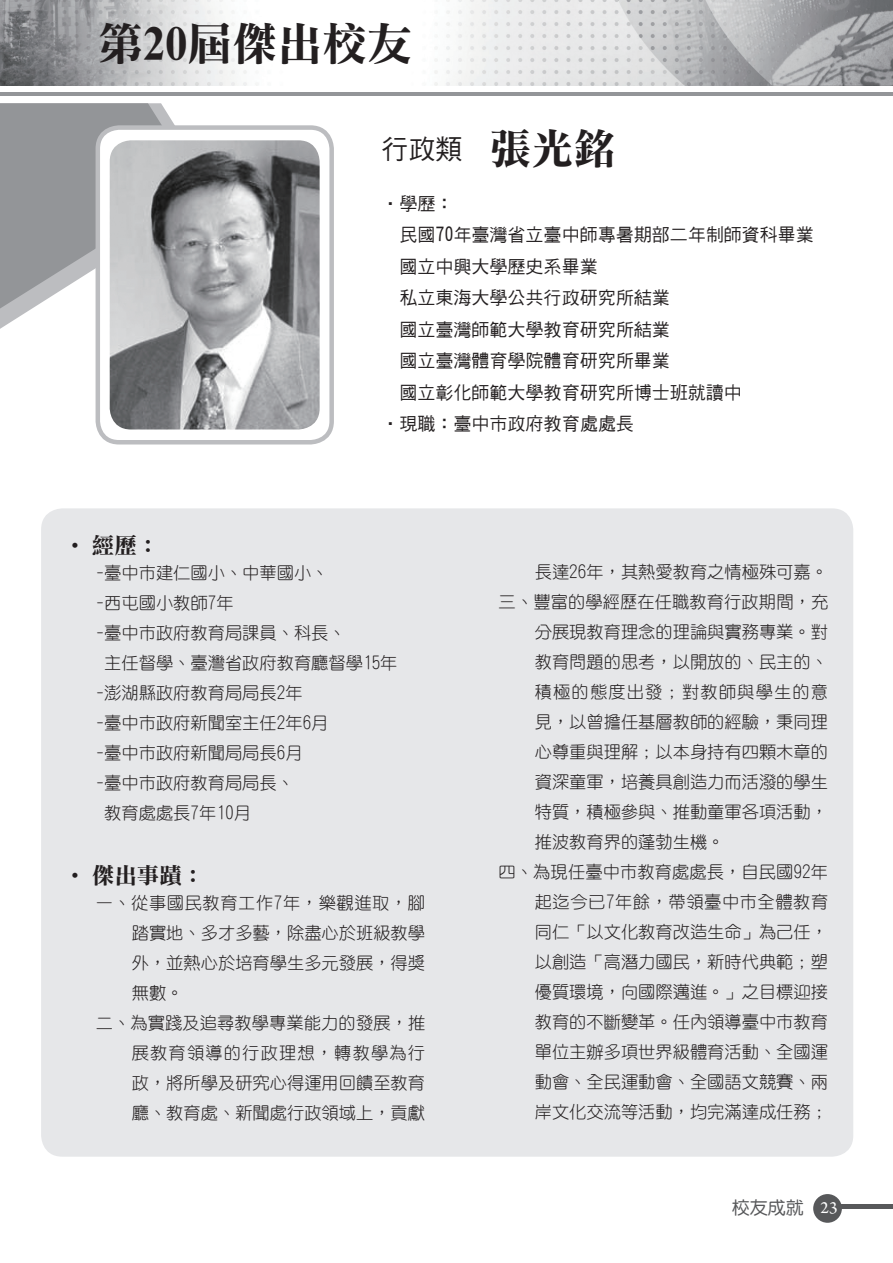
<style>
.page{position:relative;width:893px;height:1263px;background:#fff}
.page>*{position:absolute;margin:0;border:0;box-sizing:border-box;transform-origin:0 0}
.t1{font:45px "DF Li Song Bd HK BF";color:#231f20}
.t2{font:27px "DF Hei Md HK BF";color:#231f20}
.標題{font:22.5px "DF Li Song Bd HK BF";color:#231f20}
.t3{font:18px "DF Hei Md HK BF";color:#231f20}
.t4{font:18px "DF Yuan Md HK BF";color:#57585a}
.t5{font:18px "Arno Pro";color:#fff}
.一_內文{font:17.25px/30px "DF Yuan Lt HK BF";color:#231f20;text-align:justify}
.s1{font-family:"DF Li Song Bd HK BF";font-size:42px}
</style>
<div class="page">
<div style="left:813px;top:1194px;width:29px;height:29px;background:#57585a;border-radius:50%"></div>
<hr style="left:838px;top:1204px;width:55px;height:4px;background:#57585a">
<hr style="left:0;top:93px;width:893px;height:3px;background:#939598">
<img style="left:0;top:0;width:893px;height:85px">
<svg style="left:0;top:309px;width:96px;height:20px"></svg>
<svg style="left:0;top:103px;width:175px;height:206px;background:#9d9fa2"></svg>
<div style="left:98px;top:128px;width:234px;height:314px;background:#fff;border-radius:21px"></div>
<div style="left:96px;top:125px;width:238px;height:319px;border:4px solid #bcbdc0;border-radius:21px"></div>
<div style="left:41px;top:508px;width:812px;height:649px;background:#e6e7e9;border-radius:21px"></div>
<img style="left:110px;top:140px;width:210px;height:289px">
<p class="t1" style="left:98px;top:21px;width:315px">第20屆傑出校友</p>
<p class="t2" style="left:382px;top:135px;width:235px">行政類 <span class="s1">張光銘</span></p>
<p class="t3" style="left:382px;top:195px;width:73px">‧學歷：</p>
<p class="t3" style="left:400px;top:226px;width:415px">民國70年臺灣省立臺中師專暑期部二年制師資科畢業</p>
<p class="t3" style="left:400px;top:258px;width:199px">國立中興大學歷史系畢業</p>
<p class="t3" style="left:400px;top:289px;width:271px">私立東海大學公共行政研究所結業</p>
<p class="t3" style="left:400px;top:321px;width:271px">國立臺灣師範大學教育研究所結業</p>
<p class="t3" style="left:400px;top:352px;width:271px">國立臺灣體育學院體育研究所畢業</p>
<p class="t3" style="left:400px;top:384px;width:343px">國立彰化師範大學教育研究所博士班就讀中</p>
<p class="t3" style="left:382px;top:415px;width:253px">‧現職：臺中市政府教育處處長</p>
<p class="標題" style="left:64px;top:534px;width:97px">‧ 經歷：</p>
<p class="一_內文" style="left:96px;top:558px;width:234px">-臺中市建仁國小、中華國小、</p>
<p class="一_內文" style="left:96px;top:588px;width:139px">-西屯國小教師7年</p>
<p class="一_內文" style="left:96px;top:618px;width:252px">-臺中市政府教育局課員、科長、</p>
<p class="一_內文" style="left:104px;top:648px;width:295px">主任督學、臺灣省政府教育廳督學15年</p>
<p class="一_內文" style="left:96px;top:678px;width:208px">-澎湖縣政府教育局局長2年</p>
<p class="一_內文" style="left:96px;top:708px;width:234px">-臺中市政府新聞室主任2年6月</p>
<p class="一_內文" style="left:96px;top:738px;width:208px">-臺中市政府新聞局局長6月</p>
<p class="一_內文" style="left:96px;top:768px;width:200px">-臺中市政府教育局局長、</p>
<p class="一_內文" style="left:104px;top:798px;width:148px">教育處處長7年10月</p>
<p class="標題" style="left:64px;top:864px;width:142px">‧ 傑出事蹟：</p>
<p class="一_內文" style="left:132px;top:888px;width:295px;text-indent:-36px">一、從事國民教育工作7年，樂觀進取，腳踏實地、多才多藝，除盡心於班級教學外，並熱心於培育學生多元發展，得獎無數。</p>
<p class="一_內文" style="left:132px;top:1008px;width:295px;text-indent:-36px">二、為實踐及追尋教學專業能力的發展，推展教育領導的行政理想，轉教學為行政，將所學及研究心得運用回饋至教育廳、教育處、新聞處行政領域上，貢獻</p>
<p class="一_內文" style="left:535px;top:557px;width:295px">長達26年，其熱愛教育之情極殊可嘉。</p>
<p class="一_內文" style="left:535px;top:587px;width:295px;text-indent:-36px">三、豐富的學經歷在任職教育行政期間，充分展現教育理念的理論與實務專業。對教育問題的思考，以開放的、民主的、積極的態度出發；對教師與學生的意見，以曾擔任基層教師的經驗，秉同理心尊重與理解；以本身持有四顆木章的資深童軍，培養具創造力而活潑的學生特質，積極參與、推動童軍各項活動，推波教育界的蓬勃生機。</p>
<p class="一_內文" style="left:535px;top:857px;width:295px;text-indent:-36px">四、為現任臺中市教育處處長，自民國92年起迄今已7年餘，帶領臺中市全體教育同仁「以文化教育改造生命」為己任，以創造「高潛力國民，新時代典範；塑優質環境，向國際邁進。」之目標迎接教育的不斷變革。任內領導臺中市教育單位主辦多項世界級體育活動、全國運動會、全民運動會、全國語文競賽、兩岸文化交流等活動，均完滿達成任務；</p>
<p class="t4" style="left:732px;top:1198px;width:73px">校友成就</p>
<p class="t5" style="left:821px;top:1197px;width:19px">23</p>
</div>
